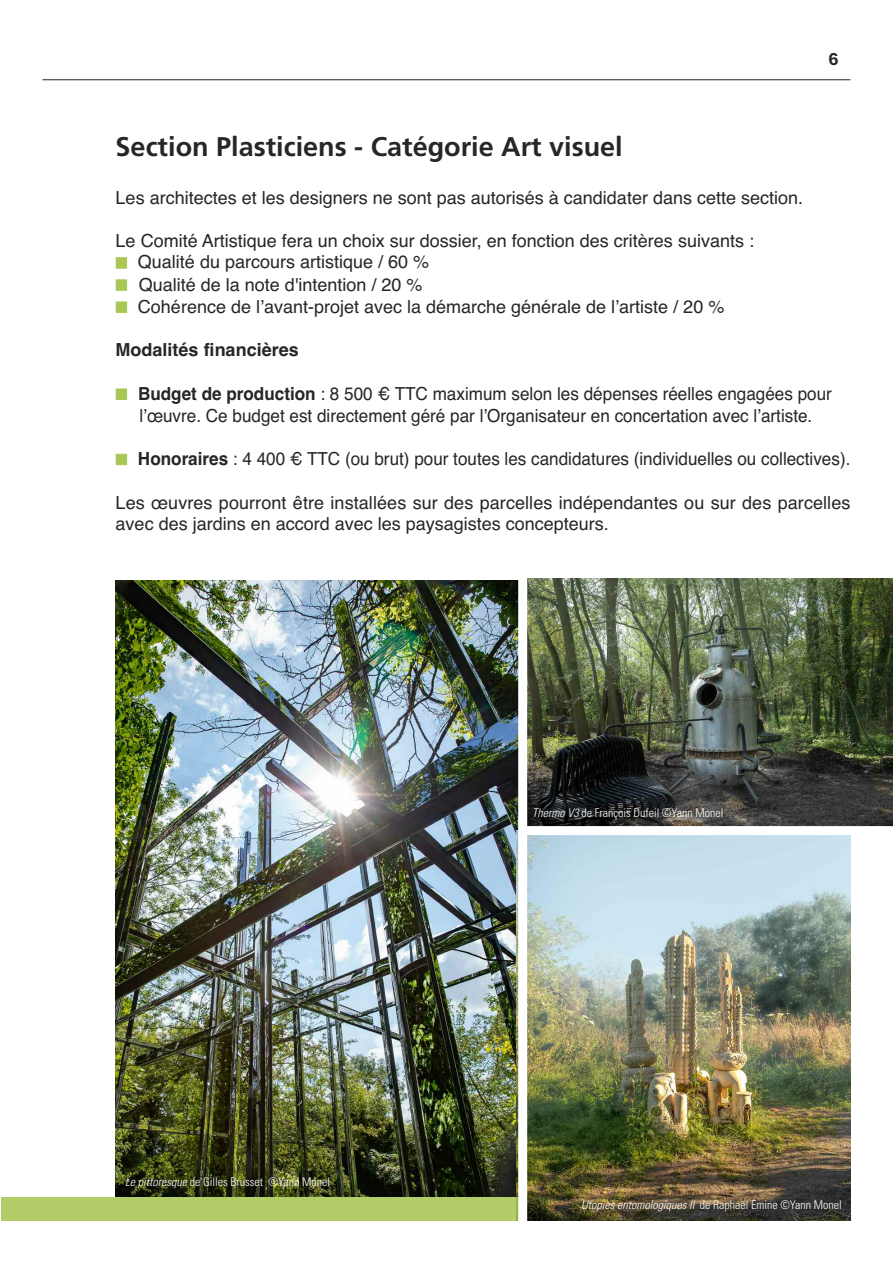
<style>
.page{position:relative;width:893px;height:1263px;background:#fff}
.page>*{position:absolute;margin:0;border:0;box-sizing:border-box;transform-origin:0 0}
.t1{font:700 27px "Frutiger";color:#272526}
.t2{font:18px/21.6px "Helvetica";color:#272526}
.t3{font:18px/22.2px "Helvetica";color:#272526;text-align:center;scale:.95 1}
.t4{font:700 18px "Helvetica";color:#272526}
.t5{font:700 18px "Liberation Mono";color:#272526}
.t6{font:300 condensed 12px "Univers";color:#fff}
.s1{color:#aac755}
.s2{font-weight:700}
.s3{font-style:italic}
</style>
<div class="page">
<hr style="left:43px;top:79px;width:807px;height:1px;background:#272526">
<img style="left:116px;top:580px;width:402px;height:616px">
<img style="left:527px;top:578px;width:366px;height:248px">
<img style="left:516px;top:830px;width:334px;height:390px">
<div style="left:520px;top:826px;width:373px;height:9px;background:#fff"></div>
<div style="left:2px;top:1196px;width:518px;height:24px;background:#b3cd68"></div>
<div style="left:518px;top:543px;width:9px;height:702px;background:#fff"></div>
<p class="t5" style="left:828px;top:48px;width:12px">6</p>
<h1 class="t1" style="left:116px;top:136px;width:509px">Section Plasticiens - Catégorie Art visuel</h1>
<p class="t2" style="left:116px;top:187px;width:689px">Les architectes et les designers ne sont pas autorisés à candidater dans cette section.</p>
<p class="t2" style="left:116px;top:230px;width:640px">Le Comité Artistique fera un choix sur dossier, en fonction des critères suivants :</p>
<p class="t2" style="left:116px;top:251px;width:315px"><span class="s1">■</span> Qualité du parcours artistique / 60 %</p>
<p class="t2" style="left:116px;top:273px;width:308px"><span class="s1">■</span> Qualité de la note d'intention / 20 %</p>
<p class="t2" style="left:116px;top:296px;width:610px"><span class="s1">■</span> Cohérence de l’avant-projet avec la démarche générale de l’artiste / 20 %</p>
<p class="t4" style="left:116px;top:340px;width:185px">Modalités financières</p>
<p class="t3" style="left:116px;top:382px;width:755px"><span class="s1">■</span> <span class="s2">Budget de production</span> : 8 500 € TTC maximum selon les dépenses réelles engagées pour l’œuvre. Ce budget est directement géré par l’Organisateur en concertation avec l’artiste.</p>
<p class="t3" style="left:116px;top:448px;width:775px"><span class="s1">■</span> <span class="s2">Honoraires</span> : 4 400 € TTC (ou brut) pour toutes les candidatures (individuelles ou collectives).</p>
<p class="t2" style="left:116px;top:492px;width:736px">Les œuvres pourront être installées sur des parcelles indépendantes ou sur des parcelles avec des jardins en accord avec les paysagistes concepteurs.</p>
<p class="t6" style="left:125px;top:1177px;width:206px"><span class="s3">Le pittoresque</span> de Gilles Brusset ©Yann Monel</p>
<p class="t6" style="left:532px;top:808px;width:193px"><span class="s3">Thermo V3</span> de François Dufeil ©Yann Monel</p>
<p class="t6" style="left:581px;top:1201px;width:262px"><span class="s3">Utopies entomologiques II</span> de Raphaël Emine ©Yann Monel</p>
</div>
